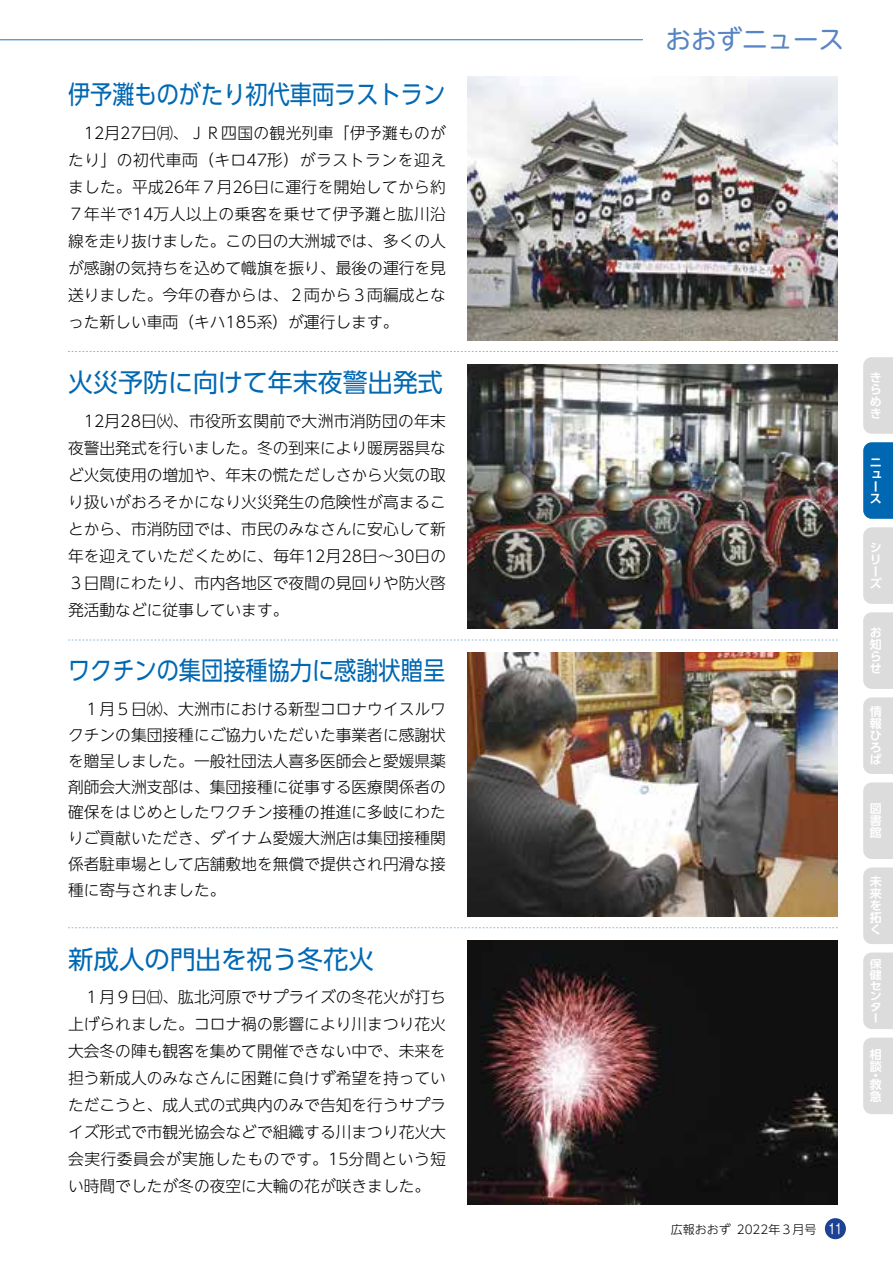
<style>
.page{position:relative;width:893px;height:1263px;background:#fff}
.page>*{position:absolute;margin:0;border:0;box-sizing:border-box;transform-origin:0 0}
.t1{font:25.5px "UD Shin Go Pr 6 N";color:#0068b3;scale:.87 1}
.t2{font:25.5px "UD Shin Go Pr 6 N";color:#0068b3}
.t3{font:25.5px "UD Shin M Go Pr 6 N";color:#5784c4}
.t4{font:300 15.75px/27px "UD Shin Go NT Pr 6 N";color:#000;text-align:justify}
.t5{font:700 12px/12px "UD Shin Go Pr 6 N De";color:#fff;text-align:justify}
.t6{font:300 12px "UD Shin Go NT Pr 6 N";color:#000}
.t7{font:700 10.8px/10.8px "UD Shin Go Pr 6 N De";color:#fff;text-align:justify;scale:1.11 1}
.s1{font-family:"Shin M Go Pro";font-weight:400;font-size:13.5px;color:#fff}
</style>
<div class="page">
<svg style="left:68px;top:351px;width:770px;height:1px"></svg>
<svg style="left:68px;top:640px;width:770px;height:1px"></svg>
<svg style="left:68px;top:928px;width:770px;height:1px"></svg>
<hr style="left:0;top:39px;width:643px;height:1px;background:#0068b3">
<img style="left:468px;top:77px;width:370px;height:263px">
<img style="left:468px;top:365px;width:370px;height:263px">
<img style="left:468px;top:653px;width:370px;height:263px">
<img style="left:468px;top:941px;width:370px;height:263px">
<div style="left:825px;top:1218px;width:21px;height:21px;background:#1d4294;border-radius:50%"></div>
<div style="left:863px;top:527px;width:30px;height:77px;background:#dcdcdc"></div>
<div style="left:863px;top:612px;width:30px;height:77px;background:#dcdcdc"></div>
<div style="left:863px;top:697px;width:30px;height:77px;background:#dcdcdc"></div>
<div style="left:863px;top:782px;width:30px;height:77px;background:#dcdcdc"></div>
<div style="left:863px;top:952px;width:30px;height:77px;background:#dcdcdc"></div>
<div style="left:863px;top:867px;width:30px;height:77px;background:#dcdcdc"></div>
<div style="left:863px;top:1037px;width:30px;height:77px;background:#dcdcdc"></div>
<div style="left:863px;top:357px;width:30px;height:77px;background:#dcdcdc"></div>
<div style="left:863px;top:442px;width:30px;height:77px;background:#0068b3"></div>
<h1 class="t1" style="left:68px;top:74px;width:435px">伊予灘ものがたり初代車両ラストラン</h1>
<p class="t4" style="left:68px;top:119px;width:380px">　12月27日㈪、ＪＲ四国の観光列車「伊予灘ものがたり」の初代車両（キロ47形）がラストランを迎えました。平成26年７月26日に運行を開始してから約７年半で14万人以上の乗客を乗せて伊予灘と肱川沿線を走り抜けました。この日の大洲城では、多くの人が感謝の気持ちを込めて幟旗を振り、最後の運行を見送りました。今年の春からは、２両から３両編成となった新しい車両（キハ185系）が運行します。</p>
<h1 class="t2" style="left:68px;top:362px;width:376px">火災予防に向けて年末夜警出発式</h1>
<p class="t4" style="left:68px;top:407px;width:380px">　12月28日㈫、市役所玄関前で大洲市消防団の年末夜警出発式を行いました。冬の到来により暖房器具など火気使用の増加や、年末の慌ただしさから火気の取り扱いがおろそかになり火災発生の危険性が高まることから、市消防団では、市民のみなさんに安心して新年を迎えていただくために、毎年12月28日～30日の３日間にわたり、市内各地区で夜間の見回りや防火啓発活動などに従事しています。</p>
<h1 class="t1" style="left:68px;top:650px;width:435px">ワクチンの集団接種協力に感謝状贈呈</h1>
<p class="t4" style="left:68px;top:696px;width:380px;line-height:25.8px">　１月５日㈬、大洲市における新型コロナウイスルワクチンの集団接種にご協力いただいた事業者に感謝状を贈呈しました。一般社団法人喜多医師会と愛媛県薬剤師会大洲支部は、集団接種に従事する医療関係者の確保をはじめとしたワクチン接種の推進に多岐にわたりご貢献いただき、ダイナム愛媛大洲店は集団接種関係者駐車場として店舗敷地を無償で提供され円滑な接種に寄与されました。</p>
<h1 class="t2" style="left:68px;top:938px;width:308px">新成人の門出を祝う冬花火</h1>
<p class="t4" style="left:68px;top:983px;width:380px">　１月９日㈰、肱北河原でサプライズの冬花火が打ち上げられました。コロナ禍の影響により川まつり花火大会冬の陣も観客を集めて開催できない中で、未来を担う新成人のみなさんに困難に負けず希望を持っていただこうと、成人式の式典内のみで告知を行うサプライズ形式で市観光協会などで組織する川まつり花火大会実行委員会が実施したものです。15分間という短い時間でしたが冬の夜空に大輪の花が咲きました。</p>
<h1 class="t3" style="left:666px;top:18px;width:180px">おおずニュース</h1>
<p class="t5" style="left:870px;top:371px;width:13px">きらめき</p>
<p class="t5" style="left:870px;top:456px;width:13px;text-align:left">ニュース</p>
<p class="t5" style="left:870px;top:541px;width:14px;text-align:left">シリーズ</p>
<p class="t5" style="left:870px;top:626px;width:13px">お知らせ</p>
<p class="t5" style="left:870px;top:705px;width:14px">情報ひろば</p>
<p class="t5" style="left:870px;top:802px;width:13px">図書館</p>
<p class="t5" style="left:870px;top:875px;width:13px">未来を拓く</p>
<p class="t7" style="left:870px;top:958px;width:12px">保健センター</p>
<p class="t5" style="left:870px;top:1048px;width:13px">相談</p>
<p class="t5" style="left:870px;top:1071px;width:13px;line-height:9px">・救</p>
<p class="t5" style="left:870px;top:1090px;width:13px">急</p>
<p class="t6" style="left:671px;top:1219px;width:173px">広報おおず 2022年３月号 <span class="s1">11</span></p>
</div>
